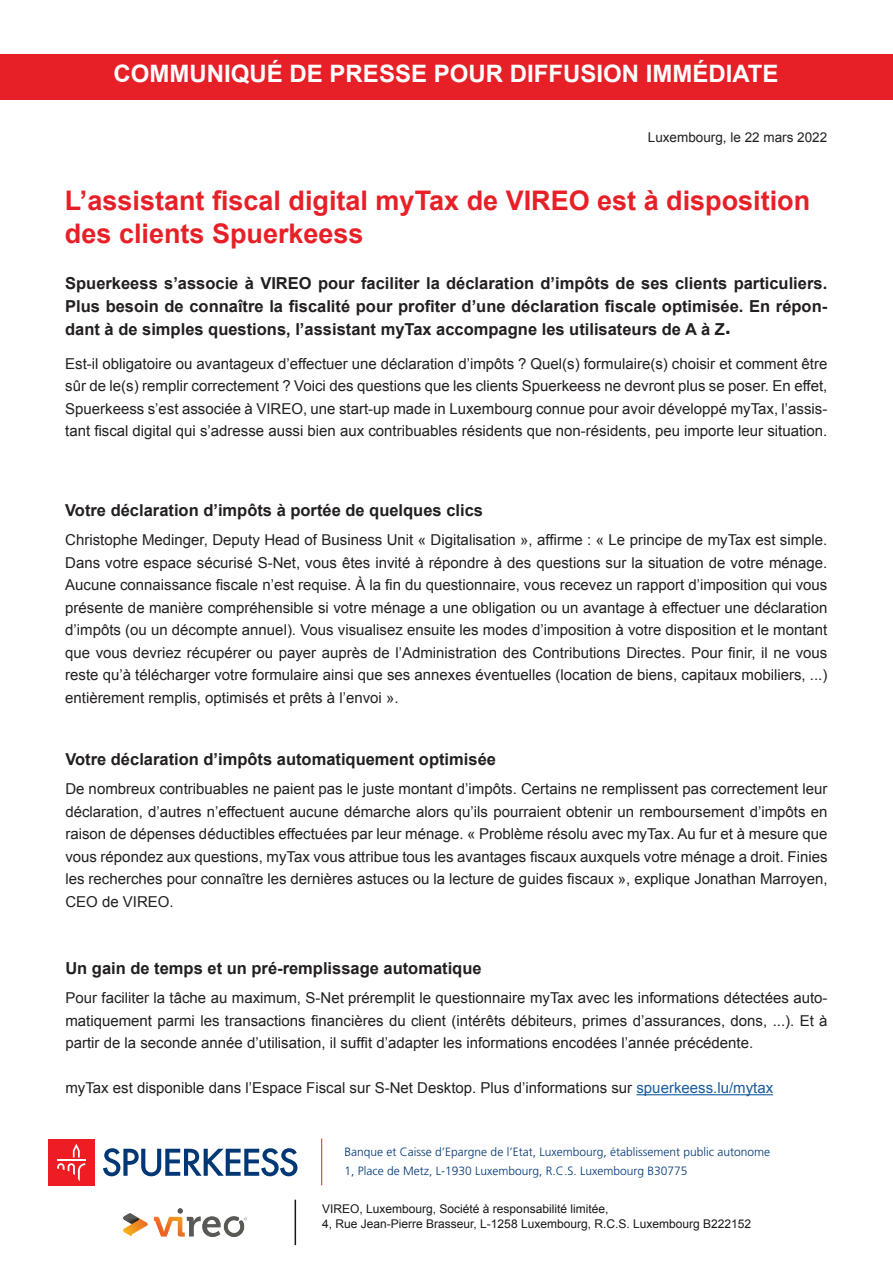
<style>
.page{position:relative;width:893px;height:1263px;background:#fff}
.page>*{position:absolute;margin:0;border:0;box-sizing:border-box;transform-origin:0 0}
.t1{font:700 27px/33px "Arial";color:#e72028}
.t2{font:700 24px "Arial";color:#fff}
.t3{font:700 16.5px/22.5px "Arial";color:#231f20;text-align:justify}
.t4{font:15px/22.5px "Arial";color:#231f20;text-align:justify}
.t5{font:13.5px "Arial";color:#231f20}
.t6{font:300 12px/18.8px "Frutiger LT Std";color:#013775}
.t7{font:12px/14.4px "Arial";color:#15181a}
.s1{font-size:22.5px}
.s2{color:#175d9e}
</style>
<div class="page">
<div style="left:0;top:54px;width:893px;height:46px;background:#e72028"></div>
<img style="left:123px;top:1208px;width:123px;height:28px">
<hr style="left:295px;top:1200px;width:1px;height:45px;background:#15181a">
<hr style="left:636px;top:1094px;width:137px;height:1px;background:#175d9e">
<hr style="left:321px;top:1138px;width:1px;height:47px;background:#ee1d23">
<svg style="left:103px;top:1148px;width:194px;height:28px"></svg>
<div style="left:48px;top:1139px;width:47px;height:47px;background:#ee1d23"></div>
<svg style="left:73px;top:1144px;width:7px;height:13px"></svg>
<hr style="left:57px;top:1159px;width:28px;height:2px;background:#fff">
<svg style="left:57px;top:1163px;width:28px;height:18px"></svg>
<h2 class="t2" style="left:114px;top:57px;width:666px">COMMUNIQUÉ DE PRESSE POUR DIFFUSION IMMÉDIATE</h2>
<p class="t5" style="left:648px;top:128px;width:181px">Luxembourg, le 22 mars 2022</p>
<h1 class="t1" style="left:65px;top:184px;width:747px">L’assistant fiscal digital myTax de VIREO est à disposition des clients Spuerkeess</h1>
<p class="t3" style="left:65px;top:273px;width:764px">Spuerkeess s’associe à VIREO pour faciliter la déclaration d’impôts de ses clients particuliers.<br>Plus besoin de connaître la fiscalité pour profiter d’une déclaration fiscale optimisée. En répon&shy;dant à de simples questions, l’assistant myTax accompagne les utilisateurs de A à Z<span class="s1">.</span></p>
<p class="t4" style="left:65px;top:352px;width:764px">Est-il obligatoire ou avantageux d’effectuer une déclaration d’impôts ? Quel(s) formulaire(s) choisir et comment être sûr de le(s) remplir correctement ? Voici des questions que les clients Spuerkeess ne devront plus se poser. En effet, Spuerkeess s’est associée à VIREO, une start-up made in Luxembourg connue pour avoir développé myTax, l’assis&shy;tant fiscal digital qui s’adresse aussi bien aux contribuables résidents que non-résidents, peu importe leur situation.</p>
<p class="t3" style="left:65px;top:499px;width:419px">Votre déclaration d’impôts à portée de quelques clics</p>
<p class="t4" style="left:65px;top:529px;width:764px">Christophe Medinger, Deputy Head of Business Unit « Digitalisation », affirme : « Le principe de myTax est simple.<br>Dans votre espace sécurisé S-Net, vous êtes invité à répondre à des questions sur la situation de votre ménage.<br>Aucune connaissance fiscale n’est requise. À la fin du questionnaire, vous recevez un rapport d’imposition qui vous présente de manière compréhensible si votre ménage a une obligation ou un avantage à effectuer une déclaration d’impôts (ou un décompte annuel). Vous visualisez ensuite les modes d’imposition à votre disposition et le montant que vous devriez récupérer ou payer auprès de l’Administration des Contributions Directes. Pour finir, il ne vous reste qu’à télécharger votre formulaire ainsi que ses annexes éventuelles (location de biens, capitaux mobiliers, ...) entièrement remplis, optimisés et prêts à l’envoi ».</p>
<p class="t3" style="left:65px;top:748px;width:432px">Votre déclaration d’impôts automatiquement optimisée</p>
<p class="t4" style="left:65px;top:778px;width:764px">De nombreux contribuables ne paient pas le juste montant d’impôts. Certains ne remplissent pas correctement leur déclaration, d’autres n’effectuent aucune démarche alors qu’ils pourraient obtenir un remboursement d’impôts en raison de dépenses déductibles effectuées par leur ménage. « Problème résolu avec myTax. Au fur et à mesure que vous répondez aux questions, myTax vous attribue tous les avantages fiscaux auxquels votre ménage a droit. Finies les recherches pour connaître les dernières astuces ou la lecture de guides fiscaux », explique Jonathan Marroyen, CEO de VIREO.</p>
<p class="t3" style="left:65px;top:957px;width:418px">Un gain de temps et un pré-remplissage automatique</p>
<p class="t4" style="left:65px;top:987px;width:764px">Pour faciliter la tâche au maximum, S-Net préremplit le questionnaire myTax avec les informations détectées auto&shy;matiquement parmi les transactions financières du client (intérêts débiteurs, primes d’assurances, dons, ...). Et à partir de la seconde année d’utilisation, il suffit d’adapter les informations encodées l’année précédente.</p>
<p class="t4" style="left:65px;top:1077px;width:709px">myTax est disponible dans l’Espace Fiscal sur S-Net Desktop. Plus d’informations sur <span class="s2">spuerkeess.lu/mytax</span></p>
<p class="t6" style="left:345px;top:1143px;width:427px">Banque et Caisse d’Epargne de l’Etat, Luxembourg, établissement public autonome<br>1, Place de Metz, L-1930 Luxembourg, R.C.S. Luxembourg B30775</p>
<p class="t7" style="left:322px;top:1202px;width:430px">VIREO, Luxembourg, Société à responsabilité limitée,<br>4, Rue Jean-Pierre Brasseur, L-1258 Luxembourg, R.C.S. Luxembourg B222152</p>
</div>
